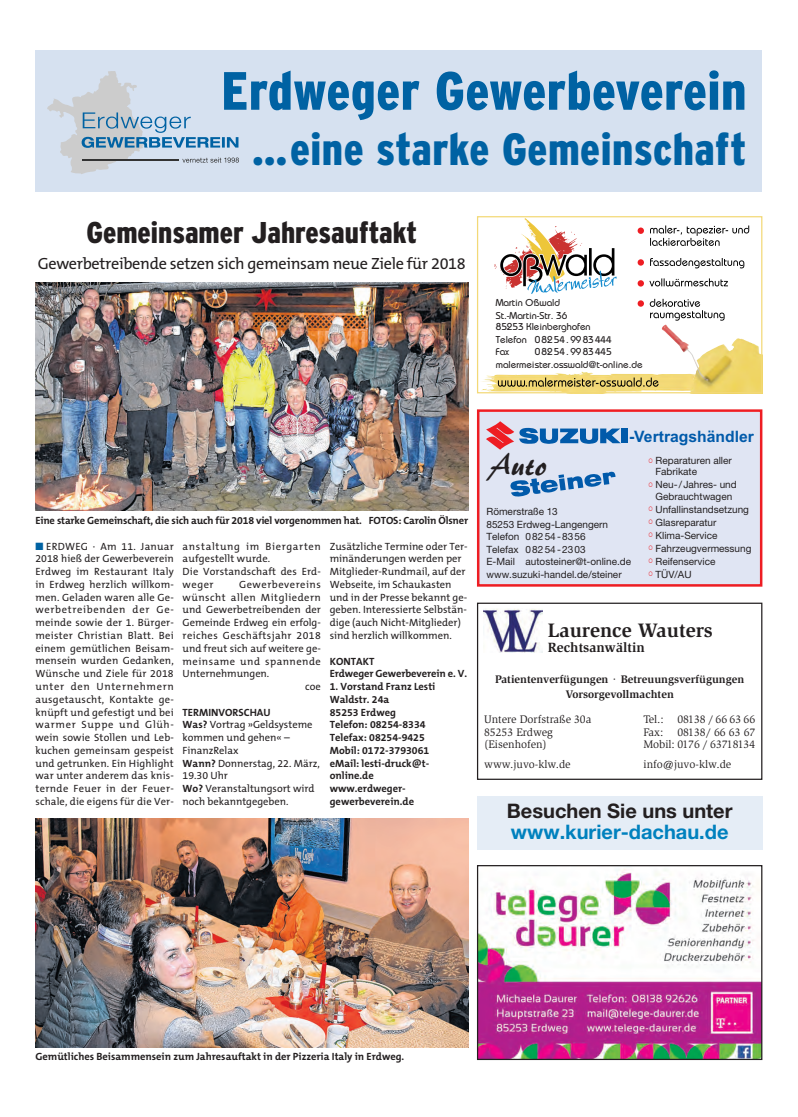
<style>
.page{position:relative;width:798px;height:1117px;background:#fff}
.page>*{position:absolute;margin:0;border:0;box-sizing:border-box;transform-origin:0 0}
.t1{font:900 condensed 53.75px "Interstate Plus";letter-spacing:.01em;color:#0062a3}
.t2{font:900 condensed 45px "Interstate Plus";letter-spacing:.01em;color:#0062a3}
.t3{font:900 condensed 30px "Interstate Plus";color:#231f20}
.t4{font:30px "Brush 445 BT";color:#231f20}
.t5{font:700 20px "Helvetica Neue";color:#0081be}
.t6{font:700 20px "Helvetica Neue";color:#231f20}
.t7{font:700 20px "Slimbach";color:#231f20}
.t8{font:16.25px "The Mix B5 Plain";letter-spacing:-.02em;color:#231f20}
.t9{font:700 15.75px "Arial";color:#015aaa}
.t10{font:700 13.75px "Slimbach";color:#231f20}
.t11{font:11.25px "Slimbach";color:#231f20}
.t12{font:700 11.25px/15px "Slimbach";color:#231f20;text-align:center}
.t13{font:10.5px/12.8px "The Mix B5 Plain";color:#231f20}
.t14{font:700 10.5px/12.8px "The Mix B7";color:#231f20}
.t15{font:10.5px "The Mix B5 Plain";letter-spacing:.05em;color:#231f20}
.t16{font:10.5px "The Mix B5 Plain";letter-spacing:.035em;color:#231f20}
.t17{font:10.5px "The Mix B5 Plain";letter-spacing:.045em;color:#231f20}
.t18{font:10px/13px "Helvetica Neue";color:#231f20}
.t19{font:500 10px/13px "Bauhaus";color:#231f20}
.s1{color:#0062a3}
.s2{font-family:"The Mix B7";font-weight:700}
</style>
<div class="page">
<div style="left:35px;top:50px;width:727px;height:141px;background:#d6e1f0"></div>
<svg style="left:47px;top:71px;width:192px;height:103px"></svg>
<hr style="left:82px;top:159px;width:97px;height:1px;background:#333">
<img style="left:479px;top:869px;width:281px;height:188px">
<div style="left:477px;top:865px;width:285px;height:194px;border:1px solid #231f20"></div>
<svg style="left:582px;top:225px;width:168px;height:147px"></svg>
<svg style="left:649px;top:225px;width:100px;height:21px"></svg>
<svg style="left:650px;top:258px;width:94px;height:10px"></svg>
<svg style="left:649px;top:278px;width:78px;height:8px"></svg>
<svg style="left:637px;top:280px;width:6px;height:6px"></svg>
<svg style="left:637px;top:259px;width:6px;height:6px"></svg>
<div style="left:637px;top:227px;width:6px;height:7px;background:#ee1d23;border-radius:50%"></div>
<svg style="left:649px;top:299px;width:75px;height:21px"></svg>
<div style="left:637px;top:300px;width:6px;height:7px;background:#ee1d23;border-radius:50%"></div>
<svg style="left:494px;top:218px;width:122px;height:76px"></svg>
<img style="left:690px;top:338px;width:70px;height:53px">
<img style="left:481px;top:372px;width:217px;height:19px">
<svg style="left:498px;top:377px;width:160px;height:9px"></svg>
<div style="left:477px;top:216px;width:285px;height:177px;border:1px solid #f3d977"></div>
<div style="left:479px;top:412px;width:280px;height:172px;background:#e0e5f3"></div>
<svg style="left:510px;top:471px;width:105px;height:25px"></svg>
<div style="left:621px;top:428px;width:6px;height:15px;background:#015aaa"></div>
<svg style="left:486px;top:421px;width:134px;height:28px"></svg>
<div style="left:477px;top:409px;width:285px;height:177px;border:2px solid #ee1d23"></div>
<img style="left:35px;top:282px;width:433px;height:228px">
<img style="left:35px;top:818px;width:433px;height:228px">
<div style="left:477px;top:795px;width:285px;height:54px;background:#e5edf6"></div>
<div style="left:477px;top:602px;width:285px;height:177px;border:1px solid #231f20"></div>
<img style="left:483px;top:608px;width:59px;height:44px">
<h1 class="t1" style="left:221px;top:71px;width:526px">Erdweger Gewerbeverein</h1>
<h2 class="t2" style="left:252px;top:132px;width:495px">…eine starke Gemeinschaft</h2>
<h3 class="t3" style="left:86px;top:221px;width:332px">Gemeinsamer Jahresauftakt</h3>
<h3 class="t8" style="left:38px;top:257px;width:429px">Gewerbetreibende setzen sich gemeinsam neue Ziele für 2018</h3>
<p class="t19" style="left:495px;top:297px;width:73px">Martin Oßwald<br>St.-Martin-Str. 36</p>
<p class="t19" style="left:495px;top:321px;width:117px">85253 Kleinberghofen<br>Telefon 0 82 54 . 99 83 444</p>
<p class="t19" style="left:495px;top:345px;width:15px">Fax</p>
<p class="t19" style="left:495px;top:345px;width:148px;text-indent:39px">0 82 54 . 99 83 445 malermeister.osswald@t-online.de</p>
<p class="t14" style="left:35px;top:515px;width:434px">Eine starke Gemeinschaft, die sich auch für 2018 viel vorgenommen hat. FOTOS: Carolin Ölsner</p>
<p class="t13" style="left:35px;top:540px;width:140px;text-align:justify"><span class="s1">■</span> ERDWEG · Am 11. Januar 2018 hieß der Gewerbeverein Erdweg im Restaurant Italy in Erdweg herzlich willkom&shy;men. Geladen waren alle Ge&shy;werbetreibenden der Ge&shy;meinde sowie der 1. Bürger&shy;meister Christian Blatt. Bei einem gemütlichen Beisam&shy;mensein wurden Gedanken, Wünsche und Ziele für 2018 unter den Unternehmern ausgetauscht, Kontakte ge&shy;knüpft und gefestigt und bei warmer Suppe und Glüh&shy;wein sowie Stollen und Leb&shy;kuchen gemeinsam gespeist und getrunken. Ein Highlight war unter anderem das knis&shy;ternde Feuer in der Feuer&shy;schale, die eigens für die Ver-</p>
<p class="t13" style="left:182px;top:540px;width:140px">anstaltung im Biergarten aufgestellt wurde.<br>Die Vorstandschaft des Erd&shy;weger</p>
<p class="t15" style="left:239px;top:580px;width:83px">Gewerbevereins</p>
<p class="t15" style="left:182px;top:593px;width:140px">wünscht allen Mitgliedern</p>
<p class="t13" style="left:182px;top:604px;width:140px">und Gewerbetreibenden der</p>
<p class="t13" style="left:182px;top:617px;width:140px">Gemeinde Erdweg ein erfolg-</p>
<p class="t16" style="left:182px;top:631px;width:140px">reiches Geschäftsjahr 2018</p>
<p class="t13" style="left:182px;top:642px;width:140px">und freut sich auf weitere ge-</p>
<p class="t17" style="left:182px;top:656px;width:140px">meinsame und spannende</p>
<p class="t13" style="left:182px;top:668px;width:88px">Unternehmungen.</p>
<p class="t13" style="left:305px;top:681px;width:17px">coe</p>
<p class="t14" style="left:182px;top:706px;width:89px">TERMINVORSCHAU</p>
<p class="t13" style="left:182px;top:719px;width:139px"><span class="s2">Was?</span> Vortrag »Geldsysteme kommen und gehen« –<br>FinanzRelax<br><span class="s2">Wann?</span> Donnerstag, 22. März,<br>19.30 Uhr<br><span class="s2">Wo?</span> Veranstaltungsort wird noch bekanntgegeben.</p>
<p class="t13" style="left:330px;top:540px;width:139px">Zusätzliche Termine oder Ter&shy;minänderungen werden per<br>Mitglieder-Rundmail, auf der<br>Webseite, im Schaukasten und in der Presse bekannt ge&shy;geben. Interessierte Selbstän&shy;dige (auch Nicht-Mitglieder) sind herzlich willkommen.</p>
<p class="t14" style="left:330px;top:655px;width:139px">KONTAKT<br>Erdweger Gewerbeverein e. V.</p>
<p class="t14" style="left:330px;top:681px;width:107px">1. Vorstand Franz Lesti<br>Waldstr. 24a<br>85253 Erdweg<br>Telefon: 08254-8334<br>Telefax: 08254-9425<br>Mobil: 0172-3793061 eMail: lesti-druck@t&shy;online.de www.erdweger&shy;gewerbeverein.de</p>
<h3 class="t9" style="left:629px;top:430px;width:126px">-Vertragshändler</h3>
<p class="t18" style="left:655px;top:455px;width:78px;line-height:11.2px">Reparaturen aller<br>Fabrikate</p>
<p class="t18" style="left:655px;top:480px;width:83px;line-height:11.2px">Neu- / Jahres- und<br>Gebrauchtwagen</p>
<p class="t18" style="left:655px;top:503px;width:97px">Unfallinstandsetzung<br>Glasreparatur<br>Klima-Service<br>Fahrzeugvermessung<br>Reifenservice<br>TÜV/AU</p>
<h3 class="t4" style="left:491px;top:452px;width:58px">Auto</h3>
<p class="t18" style="left:486px;top:506px;width:146px;line-height:12.5px">Römerstraße 13<br>85253 Erdweg-Langengern<br>Telefon 0 82 54 - 83 56<br>Telefax 0 82 54 - 23 03<br>E-Mail autosteiner@t-online.de www.suzuki-handel.de/steiner</p>
<h3 class="t7" style="left:547px;top:622px;width:166px">Laurence Wauters</h3>
<h3 class="t10" style="left:547px;top:642px;width:98px">Rechtsanwältin</h3>
<p class="t12" style="left:495px;top:672px;width:251px">Patientenverfügungen · Betreuungsverfügungen<br>Vorsorgevollmachten</p>
<p class="t11" style="left:484px;top:715px;width:109px">Untere Dorfstraße 30a</p>
<p class="t11" style="left:643px;top:715px;width:113px">Tel.: 08138 / 66 63 66</p>
<p class="t11" style="left:484px;top:727px;width:70px">85253 Erdweg</p>
<p class="t11" style="left:643px;top:727px;width:113px">Fax: 08138/ 66 63 67</p>
<p class="t11" style="left:484px;top:740px;width:64px">(Eisenhofen)</p>
<p class="t11" style="left:643px;top:740px;width:113px">Mobil: 0176 / 63718134</p>
<p class="t11" style="left:484px;top:760px;width:88px">www.juvo-klw.de</p>
<p class="t11" style="left:643px;top:760px;width:89px">info@juvo-klw.de</p>
<h3 class="t6" style="left:506px;top:803px;width:227px">Besuchen Sie uns unter</h3>
<h3 class="t5" style="left:510px;top:824px;width:219px">www.kurier-dachau.de</h3>
<p class="t14" style="left:35px;top:1051px;width:370px">Gemütliches Beisammensein zum Jahresauftakt in der Pizzeria Italy in Erdweg.</p>
</div>
